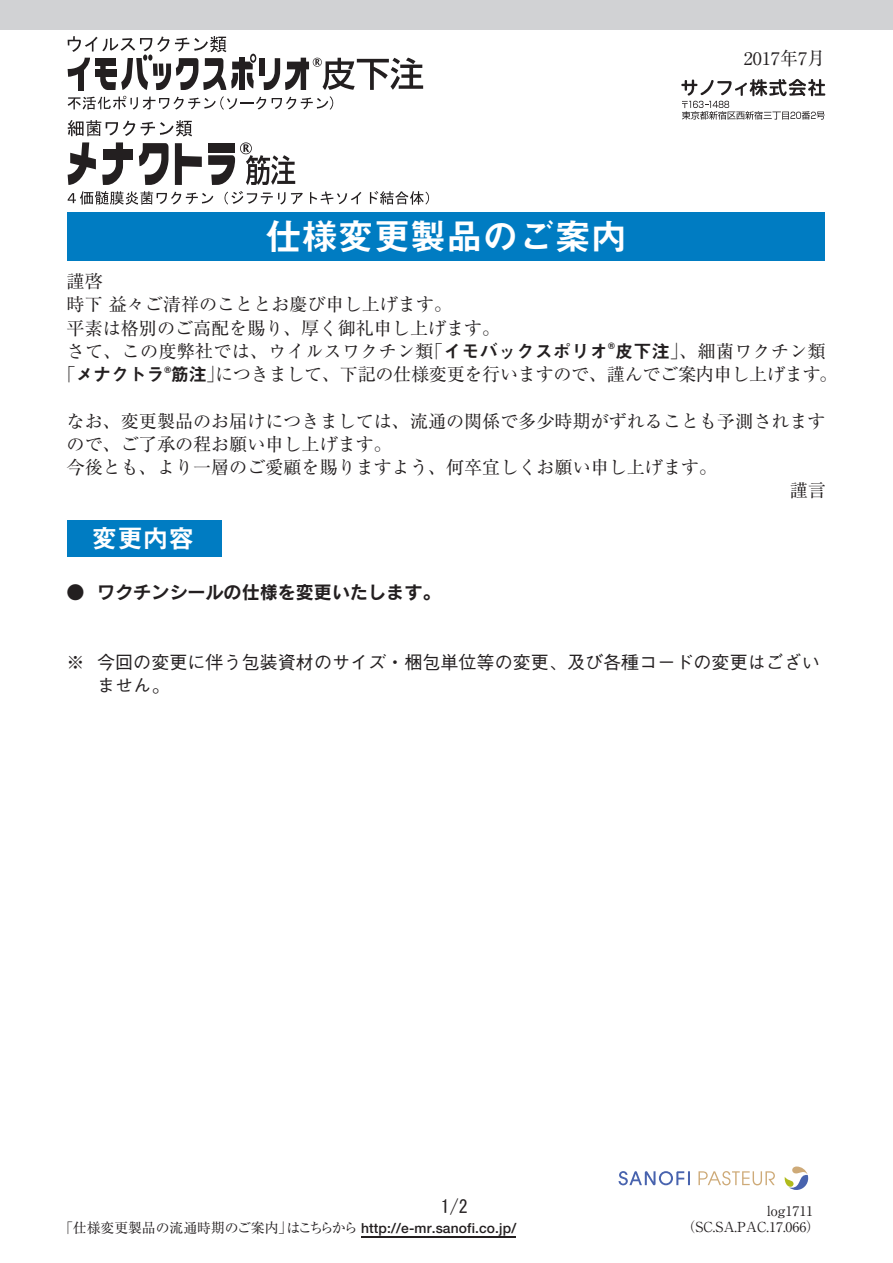
<style>
.page{position:relative;width:893px;height:1263px;background:#fff}
.page>*{position:absolute;margin:0;border:0;box-sizing:border-box;transform-origin:0 0}
.t1{font:36.15px "Midashi Go MB31";color:#fff}
.t2{font:25.5px "Midashi Go MB31";color:#fff}
.t3{font:18px/23.2px "Ryumin";color:#231f20}
.t4{font:500 18px "Gothic BBB";color:#231f20}
.t5{font:18px "Rodin CID B";color:#231f20}
.t6{font:18px "MS Gothic";color:#231f20}
.t7{font:13.8px/16.5px "Ryumin";color:#231f20}
.t8{font:700 13.8px "Futo Go B101";letter-spacing:.01em;color:#231f20}
.t9{font:700 9px "Helvetica";color:#231f20}
.s1{font-family:"Midashi Go MB31"}
.s2{font-family:"Ryumin";font-weight:400}
</style>
<div class="page">
<div style="left:68px;top:212px;width:757px;height:48px;background:#007cc2"></div>
<div style="left:68px;top:520px;width:154px;height:36px;background:#007cc2"></div>
<svg style="left:68px;top:96px;width:198px;height:14px"></svg>
<svg style="left:272px;top:96px;width:61px;height:14px"></svg>
<svg style="left:68px;top:120px;width:124px;height:16px"></svg>
<svg style="left:68px;top:191px;width:145px;height:14px"></svg>
<svg style="left:225px;top:191px;width:78px;height:14px"></svg>
<svg style="left:310px;top:191px;width:52px;height:13px"></svg>
<svg style="left:370px;top:191px;width:59px;height:14px"></svg>
<div style="left:260px;top:58px;width:5px;height:18px;background:#231f20"></div>
<svg style="left:264px;top:58px;width:159px;height:32px"></svg>
<svg style="left:175px;top:143px;width:27px;height:42px"></svg>
<svg style="left:68px;top:142px;width:28px;height:43px"></svg>
<div style="left:103px;top:150px;width:30px;height:10px;background:#231f20"></div>
<svg style="left:102px;top:142px;width:21px;height:43px"></svg>
<svg style="left:139px;top:143px;width:30px;height:42px"></svg>
<svg style="left:208px;top:142px;width:87px;height:43px"></svg>
<svg style="left:68px;top:36px;width:188px;height:54px"></svg>
<div style="left:0;top:0;width:893px;height:30px;background:#d1d2d4"></div>
<svg style="left:681px;top:79px;width:144px;height:41px"></svg>
<hr style="left:362px;top:1236px;width:154px;height:1px;background:#231f20">
<svg style="left:618px;top:1171px;width:72px;height:14px"></svg>
<svg style="left:698px;top:1171px;width:77px;height:14px"></svg>
<svg style="left:785px;top:1166px;width:23px;height:24px"></svg>
<h1 class="t1" style="left:266px;top:215px;width:363px">仕様変更製品のご案内</h1>
<p class="t3" style="left:67px;top:269px;width:435px">謹啓<br>時下益々ご清祥のこととお慶び申し上げます。<br>平素は格別のご高配を賜り、厚く御礼申し上げます。</p>
<p class="t3" style="left:744px;top:46px;width:83px">2017年月7</p>
<p class="t3" style="left:67px;top:339px;width:761px">さて、この度弊社では、ウイルスワクチン類｢<span class="s1">イモバックスポリオ皮下注</span>｣、細菌ワクチン類</p>
<p class="t9" style="left:164px;top:362px;width:8px">R</p>
<p class="t9" style="left:608px;top:339px;width:8px">R</p>
<p class="t3" style="left:67px;top:362px;width:772px">｢<span class="s1">メナクトラ筋注</span>｣につきまして、下記の仕様変更を行いますので、謹んでご案内申し上げます。</p>
<p class="t3" style="left:67px;top:409px;width:760px">なお、変更製品のお届けにつきましては、流通の関係で多少時期がずれることも予測されます</p>
<p class="t3" style="left:67px;top:432px;width:327px">ので、ご了承の程お願い申し上げます。</p>
<p class="t3" style="left:67px;top:455px;width:652px">今後とも、より一層のご愛顧を賜りますよう、何卒宜しくお願い申し上げます。</p>
<p class="t3" style="left:790px;top:479px;width:38px">謹言</p>
<p class="t5" style="left:67px;top:580px;width:20px">●</p>
<h2 class="t2" style="left:92px;top:523px;width:104px">変更内容</h2>
<p class="t5" style="left:97px;top:580px;width:345px">ワクチンシールの仕様を変更いたします。</p>
<p class="t4" style="left:67px;top:652px;width:20px">※</p>
<p class="t4" style="left:97px;top:652px;width:724px">今回の変更に伴う包装資材のサイズ・梱包単位等の変更、及び各種コードの変更はござい</p>
<p class="t4" style="left:97px;top:675px;width:74px">ません。</p>
<p class="t6" style="left:441px;top:1197px;width:28px">1/2</p>
<p class="t8" style="left:287px;top:1220px;width:231px"><span class="s2">はこちらから</span> http:// -e mr.sanofi.co j p. /</p>
<p class="t7" style="left:59px;top:1219px;width:235px">「仕様変更製品の流通時期のご案内」</p>
<p class="t7" style="left:682px;top:1202px;width:140px;text-indent:85px">log1711（SC.SA.PAC.17.066(</p>
</div>
